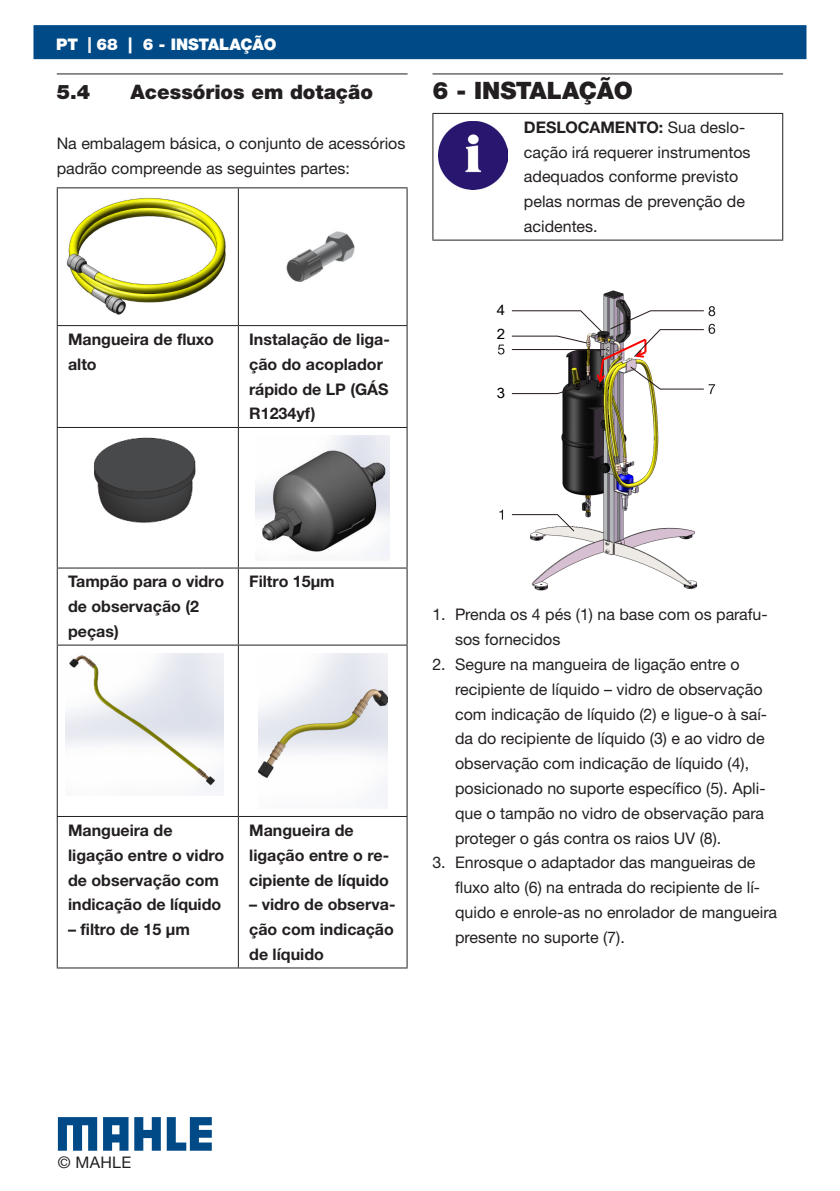
<style>
.page{position:relative;width:840px;height:1191px;background:#fff}
.page>*{position:absolute;margin:0;border:0;box-sizing:border-box;transform-origin:0 0}
.Heading1_2-0{font:900 24px "Helvetica Neue LTW1 G";letter-spacing:-.02em;color:#231f20}
.Heading2_1-0{font:900 20px "Helvetica Neue LTW1 G";color:#231f20}
.Bodytext_0-0{font:16px/24.8px "Helvetica Neue LTW1 G";color:#231f20}
.TableHeader_0-0{font:700 16px/24.8px "Helvetica Neue LTW1 G";color:#231f20}
.TableHeader_0-0-2{font:16px/24.8px "Helvetica Neue LTW1 G";color:#231f20}
.t1{font:900 16px "Helvetica Neue LTW1 G";color:#fff}
.t2{font:14px/24.6px "Arial Narrow";color:#000;scale:1.31 1}
.s1{font-weight:700}
</style>
<div class="page">
<div style="left:33px;top:25px;width:773px;height:34px;background:#004b87;border:2px solid #004b87"></div>
<svg style="left:58px;top:1117px;width:39px;height:33px"></svg>
<svg style="left:134px;top:1117px;width:27px;height:33px"></svg>
<svg style="left:167px;top:1117px;width:45px;height:33px"></svg>
<svg style="left:103px;top:1117px;width:25px;height:33px"></svg>
<hr style="left:88px;top:37px;width:3px;height:16px;background:#ececee">
<hr style="left:57px;top:73px;width:350px;height:1px;background:#231f20">
<hr style="left:57px;top:187px;width:181px;height:1px;background:#231f20">
<hr style="left:57px;top:188px;width:1px;height:137px;background:#231f20">
<hr style="left:238px;top:187px;width:169px;height:1px;background:#231f20">
<hr style="left:238px;top:188px;width:1px;height:137px;background:#231f20">
<hr style="left:406px;top:188px;width:1px;height:137px;background:#231f20">
<hr style="left:57px;top:325px;width:181px;height:1px;background:#231f20">
<hr style="left:57px;top:326px;width:1px;height:101px;background:#231f20">
<hr style="left:238px;top:325px;width:169px;height:1px;background:#231f20">
<hr style="left:238px;top:326px;width:1px;height:101px;background:#231f20">
<hr style="left:406px;top:326px;width:1px;height:101px;background:#231f20">
<hr style="left:57px;top:427px;width:181px;height:1px;background:#231f20">
<hr style="left:57px;top:428px;width:1px;height:139px;background:#231f20">
<hr style="left:238px;top:427px;width:169px;height:1px;background:#231f20">
<hr style="left:238px;top:428px;width:1px;height:139px;background:#231f20">
<hr style="left:406px;top:428px;width:1px;height:139px;background:#231f20">
<hr style="left:57px;top:567px;width:181px;height:1px;background:#231f20">
<hr style="left:57px;top:568px;width:1px;height:76px;background:#231f20">
<hr style="left:238px;top:567px;width:169px;height:1px;background:#231f20">
<hr style="left:238px;top:568px;width:1px;height:76px;background:#231f20">
<hr style="left:406px;top:568px;width:1px;height:76px;background:#231f20">
<hr style="left:57px;top:644px;width:181px;height:1px;background:#231f20">
<hr style="left:57px;top:645px;width:1px;height:171px;background:#231f20">
<hr style="left:238px;top:644px;width:169px;height:1px;background:#231f20">
<hr style="left:238px;top:645px;width:1px;height:171px;background:#231f20">
<hr style="left:406px;top:645px;width:1px;height:171px;background:#231f20">
<hr style="left:57px;top:816px;width:181px;height:1px;background:#231f20">
<hr style="left:57px;top:817px;width:1px;height:150px;background:#231f20">
<hr style="left:238px;top:816px;width:169px;height:1px;background:#231f20">
<hr style="left:238px;top:817px;width:1px;height:150px;background:#231f20">
<hr style="left:406px;top:817px;width:1px;height:150px;background:#231f20">
<hr style="left:57px;top:967px;width:181px;height:1px;background:#231f20">
<hr style="left:238px;top:967px;width:169px;height:1px;background:#231f20">
<img style="left:66px;top:198px;width:160px;height:117px">
<img style="left:286px;top:231px;width:69px;height:51px">
<img style="left:93px;top:437px;width:103px;height:86px">
<img style="left:256px;top:435px;width:133px;height:122px">
<img style="left:65px;top:653px;width:158px;height:139px">
<img style="left:258px;top:653px;width:129px;height:150px">
<hr style="left:432px;top:73px;width:350px;height:1px;background:#231f20">
<hr style="left:432px;top:113px;width:81px;height:1px;background:#231f20">
<hr style="left:432px;top:114px;width:1px;height:126px;background:#231f20">
<hr style="left:513px;top:113px;width:269px;height:1px;background:#231f20">
<hr style="left:781px;top:114px;width:1px;height:126px;background:#231f20">
<hr style="left:432px;top:240px;width:81px;height:1px;background:#231f20">
<hr style="left:513px;top:240px;width:269px;height:1px;background:#231f20">
<img style="left:438px;top:121px;width:69px;height:69px">
<img style="left:499px;top:290px;width:217px;height:301px">
<svg style="left:497px;top:344px;width:7px;height:10px"></svg>
<svg style="left:499px;top:509px;width:3px;height:10px"></svg>
<svg style="left:510px;top:513px;width:65px;height:19px"></svg>
<svg style="left:510px;top:306px;width:204px;height:88px"></svg>
<p class="t1" style="left:56px;top:34px;width:222px">PT 68 | 6 - INSTALAÇÃO</p>
<p class="Heading2_1-0" style="left:57px;top:80px;width:35px">5.4</p>
<p class="Heading2_1-0" style="left:130px;top:80px;width:244px">Acessórios em dotação</p>
<p class="Bodytext_0-0" style="left:57px;top:131px;width:350px">Na embalagem básica, o conjunto de acessórios padrão compreende as seguintes partes:</p>
<p class="Heading1_2-0" style="left:432px;top:76px;width:202px">6 - INSTALAÇÃO</p>
<p class="TableHeader_0-0-2" style="left:523px;top:115px;width:228px"><span class="s1">DESLOCAMENTO:</span> Sua deslo&shy;cação irá requerer instrumentos adequados conforme previsto pelas normas de prevenção de acidentes.</p>
<p class="TableHeader_0-0" style="left:68px;top:327px;width:147px">Mangueira de fluxo alto</p>
<p class="TableHeader_0-0" style="left:249px;top:327px;width:142px">Instalação de liga&shy;ção do acoplador rápido de LP (GÁS<br>R1234yf)</p>
<p class="t2" style="left:496px;top:297px;width:8px">4<br>2</p>
<p class="t2" style="left:496px;top:380px;width:8px">3</p>
<p class="TableHeader_0-0" style="left:68px;top:569px;width:157px">Tampão para o vidro de observação (2 peças)</p>
<p class="TableHeader_0-0" style="left:249px;top:569px;width:87px">Filtro 15µm</p>
<p class="TableHeader_0-0" style="left:68px;top:817px;width:158px">Mangueira de ligação entre o vidro de observação com indicação de líquido</p>
<p class="TableHeader_0-0" style="left:68px;top:917px;width:123px">– filtro de 15 µm</p>
<p class="TableHeader_0-0" style="left:249px;top:817px;width:141px">Mangueira de ligação entre o re&shy;cipiente de líquido</p>
<p class="TableHeader_0-0" style="left:249px;top:892px;width:148px;text-align:justify">– vidro de observa&shy;ção com indicação de líquido</p>
<p class="Bodytext_0-0" style="left:455px;top:602px;width:314px;text-indent:-23px">1. Prenda os 4 pés (1) na base com os parafu&shy;sos fornecidos</p>
<p class="Bodytext_0-0" style="left:455px;top:651px;width:313px;text-indent:-23px">2. Segure na mangueira de ligação entre o recipiente de líquido – vidro de observação com indicação de líquido (2) e ligue-o à saí&shy;da do recipiente de líquido (3) e ao vidro de observação com indicação de líquido (4), posicionado no suporte específico (5). Apli&shy;que o tampão no vidro de observação para proteger o gás contra os raios UV (8).</p>
<p class="Bodytext_0-0" style="left:455px;top:850px;width:323px;text-indent:-23px">3. Enrosque o adaptador das mangueiras de fluxo alto (6) na entrada do recipiente de lí&shy;quido e enrole-as no enrolador de mangueira presente no suporte (7).</p>
<p class="Bodytext_0-0" style="left:58px;top:1149px;width:75px">© MAHLE</p>
</div>
